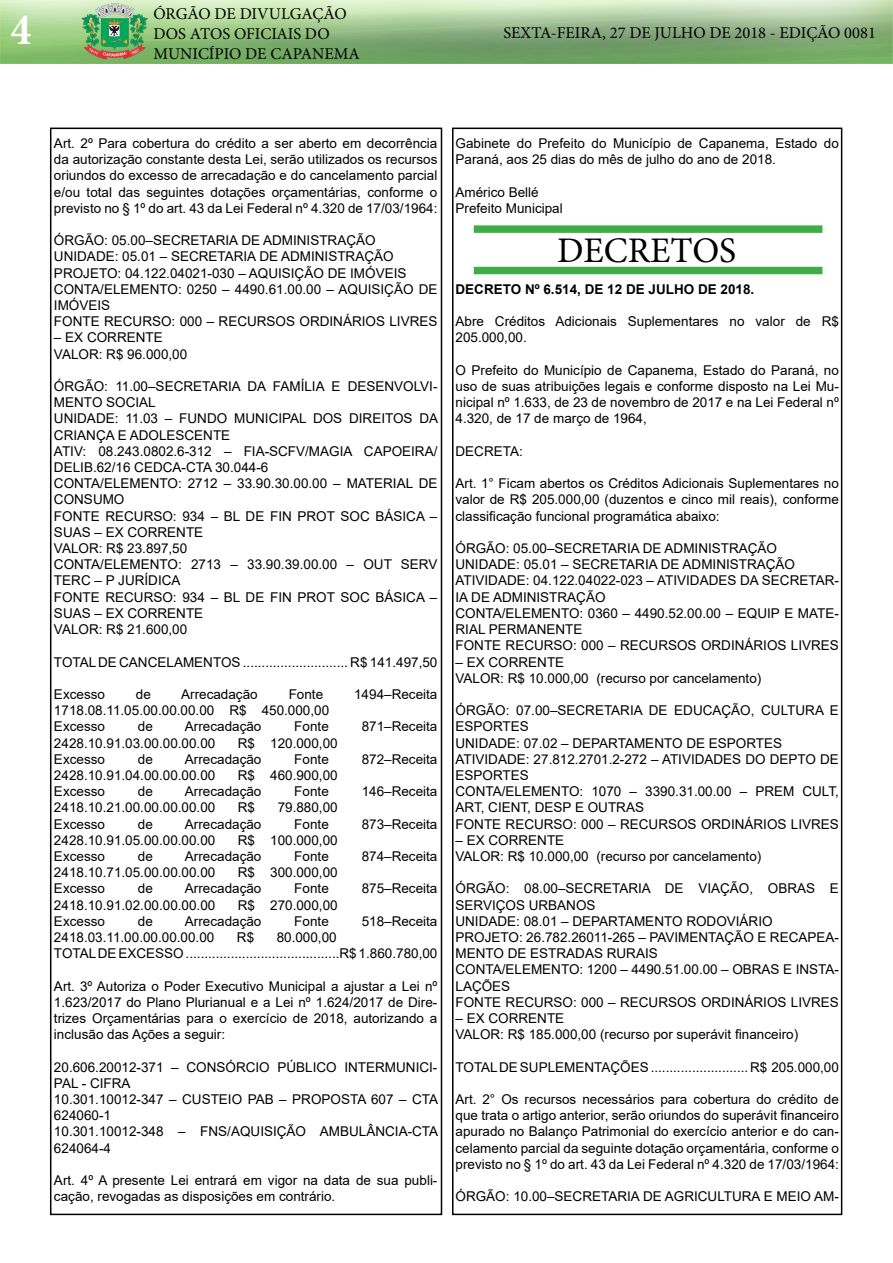
<style>
.page{position:relative;width:893px;height:1263px;background:#fff}
.page>*{position:absolute;margin:0;border:0;box-sizing:border-box;transform-origin:0 0}
.t1{font:700 condensed 45px "Minion Pro";color:#fff}
.t2{font:36px "Minion Pro";color:#000}
.t3{font:16.5px/19.8px "Minion Pro";color:#000}
.t4{font:13.5px/16.2px "Arial";color:#000}
.t5{font:700 13.5px "Arial";color:#000}
</style>
<div class="page">
<div style="left:50px;top:128px;width:392px;height:1087px;border:2px solid #000"></div>
<img style="left:0;top:0;width:893px;height:64px">
<div style="left:452px;top:128px;width:390px;height:1087px;border:2px solid #000"></div>
<div style="left:474px;top:225px;width:348px;height:8px;background:#41ad49"></div>
<div style="left:474px;top:267px;width:348px;height:7px;background:#41ad49"></div>
<h1 class="t1" style="left:11px;top:-1px;width:22px">4</h1>
<p class="t3" style="left:153px;top:4px;width:208px">ÓRGÃO DE DIVULGAÇÃO<br>DOS ATOS OFICIAIS DO<br>MUNICÍPIO DE CAPANEMA</p>
<p class="t3" style="left:504px;top:23px;width:374px">SEXTA-FEIRA, 27 DE JULHO DE 2018 - EDIÇÃO 0081</p>
<p class="t4" style="left:54px;top:135px;width:385px;text-align:justify">Art. 2º Para cobertura do crédito a ser aberto em decorrência da autorização constante desta Lei, serão utilizados os recursos oriundos do excesso de arrecadação e do cancelamento parcial e/ou total das seguintes dotações orçamentárias, conforme o previsto no § 1º do art. 43 da Lei Federal nº 4.320 de 17/03/1964:</p>
<p class="t4" style="left:54px;top:232px;width:385px">ÓRGÃO: 05.00–SECRETARIA DE ADMINISTRAÇÃO UNIDADE: 05.01 – SECRETARIA DE ADMINISTRAÇÃO PROJETO: 04.122.04021-030 – AQUISIÇÃO DE IMÓVEIS CONTA/ELEMENTO: 0250 – 4490.61.00.00 – AQUISIÇÃO DE IMÓVEIS<br>FONTE RECURSO: 000 – RECURSOS ORDINÁRIOS LIVRES</p>
<p class="t4" style="left:54px;top:329px;width:135px">– EX CORRENTE<br>VALOR: R$ 96.000,00</p>
<p class="t4" style="left:54px;top:378px;width:386px">ÓRGÃO: 11.00–SECRETARIA DA FAMÍLIA E DESENVOLVI-<br>MENTO SOCIAL<br>UNIDADE: 11.03 – FUNDO MUNICIPAL DOS DIREITOS DA<br>CRIANÇA E ADOLESCENTE<br>ATIV: 08.243.0802.6-312 – FIA-SCFV/MAGIA CAPOEIRA/<br>DELIB.62/16 CEDCA-CTA 30.044-6<br>CONTA/ELEMENTO: 2712 – 33.90.30.00.00 – MATERIAL DE<br>CONSUMO<br>FONTE RECURSO: 934 – BL DE FIN PROT SOC BÁSICA –<br>SUAS – EX CORRENTE<br>VALOR: R$ 23.897,50<br>CONTA/ELEMENTO: 2713 – 33.90.39.00.00 – OUT SERV<br>TERC – P JURÍDICA<br>FONTE RECURSO: 934 – BL DE FIN PROT SOC BÁSICA –<br>SUAS – EX CORRENTE<br>VALOR: R$ 21.600,00</p>
<p class="t4" style="left:54px;top:653px;width:385px">TOTAL DE CANCELAMENTOS ............................ R$ 141.497,50</p>
<p class="t4" style="left:54px;top:686px;width:53px">Excesso</p>
<p class="t4" style="left:136px;top:686px;width:17px">de</p>
<p class="t4" style="left:181px;top:686px;width:78px">Arrecadação</p>
<p class="t4" style="left:289px;top:686px;width:36px">Fonte</p>
<p class="t4" style="left:354px;top:686px;width:85px">1494–Receita</p>
<p class="t4" style="left:54px;top:702px;width:277px">1718.08.11.05.00.00.00.00 R$ 450.000,00<br>Excesso</p>
<p class="t4" style="left:138px;top:718px;width:17px">de</p>
<p class="t4" style="left:185px;top:718px;width:78px">Arrecadação</p>
<p class="t4" style="left:294px;top:718px;width:36px">Fonte</p>
<p class="t4" style="left:362px;top:718px;width:77px">871–Receita</p>
<p class="t4" style="left:54px;top:734px;width:163px">2428.10.91.03.00.00.00.00</p>
<p class="t4" style="left:238px;top:734px;width:101px">R$ 120.000,00</p>
<p class="t4" style="left:54px;top:751px;width:53px">Excesso</p>
<p class="t4" style="left:138px;top:751px;width:17px">de</p>
<p class="t4" style="left:185px;top:751px;width:78px">Arrecadação</p>
<p class="t4" style="left:294px;top:751px;width:36px">Fonte</p>
<p class="t4" style="left:362px;top:751px;width:77px">872–Receita</p>
<p class="t4" style="left:54px;top:767px;width:163px">2428.10.91.04.00.00.00.00</p>
<p class="t4" style="left:238px;top:767px;width:101px">R$ 460.900,00</p>
<p class="t4" style="left:54px;top:783px;width:53px">Excesso</p>
<p class="t4" style="left:138px;top:783px;width:17px">de</p>
<p class="t4" style="left:185px;top:783px;width:78px">Arrecadação</p>
<p class="t4" style="left:294px;top:783px;width:36px">Fonte</p>
<p class="t4" style="left:362px;top:783px;width:77px">146–Receita</p>
<p class="t4" style="left:54px;top:799px;width:163px">2418.10.21.00.00.00.00.00</p>
<p class="t4" style="left:238px;top:799px;width:19px">R$</p>
<p class="t4" style="left:278px;top:799px;width:62px">79.880,00</p>
<p class="t4" style="left:54px;top:815px;width:53px">Excesso</p>
<p class="t4" style="left:138px;top:815px;width:17px">de</p>
<p class="t4" style="left:185px;top:815px;width:78px">Arrecadação</p>
<p class="t4" style="left:294px;top:815px;width:36px">Fonte</p>
<p class="t4" style="left:362px;top:815px;width:77px">873–Receita</p>
<p class="t4" style="left:54px;top:832px;width:163px">2428.10.91.05.00.00.00.00</p>
<p class="t4" style="left:238px;top:832px;width:101px">R$ 100.000,00</p>
<p class="t4" style="left:54px;top:848px;width:53px">Excesso</p>
<p class="t4" style="left:138px;top:848px;width:17px">de</p>
<p class="t4" style="left:185px;top:848px;width:78px">Arrecadação</p>
<p class="t4" style="left:294px;top:848px;width:36px">Fonte</p>
<p class="t4" style="left:362px;top:848px;width:77px">874–Receita</p>
<p class="t4" style="left:54px;top:864px;width:163px">2418.10.71.05.00.00.00.00</p>
<p class="t4" style="left:238px;top:864px;width:101px">R$ 300.000,00</p>
<p class="t4" style="left:54px;top:880px;width:53px">Excesso</p>
<p class="t4" style="left:138px;top:880px;width:17px">de</p>
<p class="t4" style="left:185px;top:880px;width:78px">Arrecadação</p>
<p class="t4" style="left:294px;top:880px;width:36px">Fonte</p>
<p class="t4" style="left:362px;top:880px;width:77px">875–Receita</p>
<p class="t4" style="left:54px;top:896px;width:163px">2418.10.91.02.00.00.00.00</p>
<p class="t4" style="left:238px;top:896px;width:101px">R$ 270.000,00</p>
<p class="t4" style="left:54px;top:913px;width:53px">Excesso</p>
<p class="t4" style="left:138px;top:913px;width:17px">de</p>
<p class="t4" style="left:185px;top:913px;width:78px">Arrecadação</p>
<p class="t4" style="left:294px;top:913px;width:36px">Fonte</p>
<p class="t4" style="left:362px;top:913px;width:77px">518–Receita</p>
<p class="t4" style="left:54px;top:929px;width:162px">2418.03.11.00.00.00.00.00</p>
<p class="t4" style="left:237px;top:929px;width:19px">R$</p>
<p class="t4" style="left:54px;top:929px;width:385px;text-indent:223px">80.000,00<br>TOTAL DE EXCESSO .........................................R$ 1.860.780,00</p>
<p class="t4" style="left:54px;top:977px;width:385px;text-align:justify">Art. 3º Autoriza o Poder Executivo Municipal a ajustar a Lei nº 1.623/2017 do Plano Plurianual e a Lei nº 1.624/2017 de Dire&shy;trizes Orçamentárias para o exercício de 2018, autorizando a inclusão das Ações a seguir:</p>
<p class="t4" style="left:54px;top:1058px;width:386px">20.606.20012-371 – CONSÓRCIO PÚBLICO INTERMUNICI-<br>PAL - CIFRA<br>10.301.10012-347 – CUSTEIO PAB – PROPOSTA 607 – CTA<br>624060-1<br>10.301.10012-348 – FNS/AQUISIÇÃO AMBULÂNCIA-CTA<br>624064-4</p>
<p class="t4" style="left:54px;top:1172px;width:385px">Art. 4º A presente Lei entrará em vigor na data de sua publi&shy;cação, revogadas as disposições em contrário.</p>
<p class="t4" style="left:455px;top:135px;width:385px">Gabinete do Prefeito do Município de Capanema, Estado do<br>Paraná, aos 25 dias do mês de julho do ano de 2018.</p>
<p class="t4" style="left:455px;top:184px;width:109px">Américo Bellé<br>Prefeito Municipal</p>
<h2 class="t2" style="left:557px;top:226px;width:181px">DECRETOS</h2>
<p class="t5" style="left:455px;top:280px;width:300px">DECRETO Nº 6.514, DE 12 DE JULHO DE 2018.</p>
<p class="t4" style="left:455px;top:313px;width:385px">Abre Créditos Adicionais Suplementares no valor de R$<br>205.000,00.</p>
<p class="t4" style="left:455px;top:362px;width:385px;text-align:justify">O Prefeito do Município de Capanema, Estado do Paraná, no uso de suas atribuições legais e conforme disposto na Lei Mu&shy;nicipal nº 1.633, de 23 de novembro de 2017 e na Lei Federal nº 4.320, de 17 de março de 1964,</p>
<p class="t4" style="left:455px;top:443px;width:69px">DECRETA:</p>
<p class="t4" style="left:455px;top:475px;width:385px;text-align:justify">Art. 1° Ficam abertos os Créditos Adicionais Suplementares no valor de R$ 205.000,00 (duzentos e cinco mil reais), conforme classificação funcional programática abaixo:</p>
<p class="t4" style="left:455px;top:540px;width:385px">ÓRGÃO: 05.00–SECRETARIA DE ADMINISTRAÇÃO UNIDADE: 05.01 – SECRETARIA DE ADMINISTRAÇÃO ATIVIDADE: 04.122.04022-023 – ATIVIDADES DA SECRETAR-IA DE ADMINISTRAÇÃO<br>CONTA/ELEMENTO: 0360 – 4490.52.00.00 – EQUIP E MATE-RIAL PERMANENTE<br>FONTE RECURSO: 000 – RECURSOS ORDINÁRIOS LIVRES</p>
<p class="t4" style="left:455px;top:653px;width:307px">– EX CORRENTE<br>VALOR: R$ 10.000,00 (recurso por cancelamento)</p>
<p class="t4" style="left:455px;top:702px;width:385px">ÓRGÃO: 07.00–SECRETARIA DE EDUCAÇÃO, CULTURA E ESPORTES<br>UNIDADE: 07.02 – DEPARTAMENTO DE ESPORTES ATIVIDADE: 27.812.2701.2-272 – ATIVIDADES DO DEPTO DE ESPORTES<br>CONTA/ELEMENTO: 1070 – 3390.31.00.00 – PREM CULT, ART, CIENT, DESP E OUTRAS<br>FONTE RECURSO: 000 – RECURSOS ORDINÁRIOS LIVRES</p>
<p class="t4" style="left:455px;top:832px;width:307px">– EX CORRENTE<br>VALOR: R$ 10.000,00 (recurso por cancelamento)</p>
<p class="t4" style="left:455px;top:880px;width:385px">ÓRGÃO: 08.00–SECRETARIA DE VIAÇÃO, OBRAS E SERVIÇOS URBANOS<br>UNIDADE: 08.01 – DEPARTAMENTO RODOVIÁRIO PROJETO: 26.782.26011-265 – PAVIMENTAÇÃO E RECAPEA-MENTO DE ESTRADAS RURAIS<br>CONTA/ELEMENTO: 1200 – 4490.51.00.00 – OBRAS E INSTA-LAÇÕES<br>FONTE RECURSO: 000 – RECURSOS ORDINÁRIOS LIVRES</p>
<p class="t4" style="left:455px;top:1010px;width:344px">– EX CORRENTE<br>VALOR: R$ 185.000,00 (recurso por superávit financeiro)</p>
<p class="t4" style="left:455px;top:1058px;width:385px">TOTAL DE SUPLEMENTAÇÕES .......................... R$ 205.000,00</p>
<p class="t4" style="left:455px;top:1091px;width:385px;text-align:justify">Art. 2° Os recursos necessários para cobertura do crédito de que trata o artigo anterior, serão oriundos do superávit financeiro apurado no Balanço Patrimonial do exercício anterior e do can&shy;celamento parcial da seguinte dotação orçamentária, conforme o previsto no § 1º do art. 43 da Lei Federal nº 4.320 de 17/03/1964:</p>
<p class="t4" style="left:455px;top:1188px;width:385px">ÓRGÃO: 10.00–SECRETARIA DE AGRICULTURA E MEIO AM-</p>
</div>
